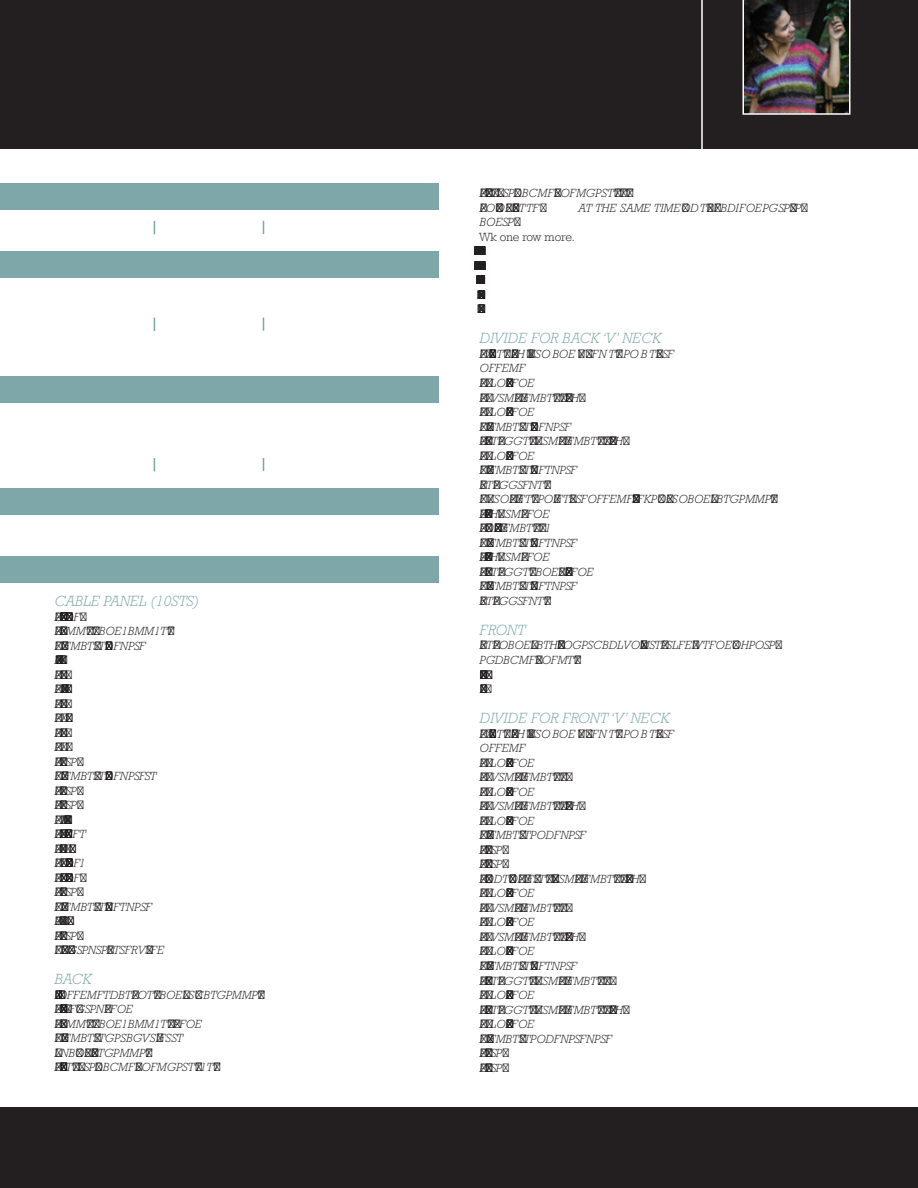
<style>
.page{position:relative;width:918px;height:1188px;background:#fff}
.page>*{position:absolute;margin:0;border:0;box-sizing:border-box;transform-origin:0 0}
.t1{font:italic 300 15px "Rockwell Std";color:#7ea7aa}
.t2{font:italic 300 12px/14.5px "Rockwell Std";color:#231f20}
.t3{font:300 12px/14.5px "Rockwell Std";color:#231f20}
</style>
<div class="page">
<div style="left:0;top:183px;width:438px;height:27px;background:#7ea7aa"></div>
<div style="left:0;top:251px;width:438px;height:27px;background:#7ea7aa"></div>
<div style="left:0;top:376px;width:438px;height:27px;background:#7ea7aa"></div>
<div style="left:0;top:488px;width:438px;height:27px;background:#7ea7aa"></div>
<div style="left:0;top:556px;width:438px;height:27px;background:#7ea7aa"></div>
<div style="left:0;top:1107px;width:918px;height:81px;background:#231f20"></div>
<div style="left:0;top:0;width:918px;height:148px;background:#231f20"></div>
<img style="left:742px;top:0;width:108px;height:115px">
<hr style="left:701px;top:0;width:2px;height:150px;background:#fff">
<svg style="left:154px;top:221px;width:1px;height:13px"></svg>
<svg style="left:154px;top:318px;width:1px;height:13px"></svg>
<svg style="left:154px;top:458px;width:1px;height:13px"></svg>
<svg style="left:263px;top:221px;width:1px;height:13px"></svg>
<svg style="left:263px;top:318px;width:1px;height:13px"></svg>
<svg style="left:263px;top:458px;width:1px;height:13px"></svg>
<p class="t1" style="left:54px;top:593px;width:146px">CABLE PANEL (10STS)</p>
<p class="t2" style="left:54px;top:609px;width:122px">3PX34'&lt;,1&gt;UXJDF ,<br>3PX,BMM,TUTBOE1BMM1TUT<br>3FQUIFMBTUSTUXJDFNPSF<br>3P X5',5#<br>3P X,1 ,<br>3P X1 5',5#1<br>3P X,1 ,<br>3P X1 $#1<br>3P X,1 ,<br>3P X1 ,1<br>3PX"TSPX<br>3FQUIFMBTUSTUXJDFNPSF ST<br>3PX"TSPX<br>3PX"TSPX<br>3P X1 5#,5'1<br>3PX,&lt;1 ,&gt;UJNFT<br>3P X5#1 ,1 5'<br>3PX&lt;1 ,&gt;UXJDF 1<br>3PX&lt;,1&gt;UXJDF ,<br>3PX"TSPX<br>3FQUIFMBTUSTUJNFTNPSF<br>3P X5'1 ,1 5#<br>3PX"TSPX<br>3FQBUGSPNSPXBTSFRVJSFE</p>
<p class="t1" style="left:54px;top:971px;width:39px">BACK</p>
<p class="t2" style="left:54px;top:988px;width:212px">8JUI64OFFEMFTDBTUPO TUTBOEXLSJCBTGPMMPXT<br>3PX34',1 ,SFQGSPNUPFOE<br>3PX,BMM,TUTBOE1BMM1TUTUPFOE<br>3FQUIFMBTUSTGPSBGVSUIFSST<br>8LNBJOQBUBTGPMMPXT<br>3PX34'1 TUT XLSPXDBCMFQBOFMGPSTUT 1 TUT</p>
<p class="t2" style="left:479px;top:186px;width:156px">3PX,TUT XLSPXDBCMFQBOFMGPSTUT ,TUT $POUJOQBUBTTFU</p>
<p class="t2" style="left:578px;top:200px;width:231px">AT THE SAME TIMEJODTUBUFBDIFOEPGSPXSPX</p>
<p class="t2" style="left:479px;top:215px;width:43px">BOESPX</p>
<p class="t3" style="left:475px;top:229px;width:102px;text-indent:5px">Wk one row more.<br>1MBDFBDPMSFENBSLFBUFDIFOEPGUIFMBTUSPXNBSLTBSNIPMF<br>5IFODPOUJOQBUJODTUBFDIFOEPGSX$POUTSBJHIUGPSBGVSUIFS<br>STUIVTFOEJHPOBSPXPGDBCMFQBOFMTU<br>/334'1$#1<br>/3,1,</p>
<p class="t1" style="left:479px;top:330px;width:183px">DIVIDE FOR BACK ‘V’ NECK</p>
<p class="t2" style="left:479px;top:347px;width:300px">3PX34'1 TUT ,UPH ,UVSO BOE QVUSFN TUTPO B TQBSF<br>OFFEMF<br>3PX1 LOJUPFOE<br>3PX1VSMUPUIFMBTUTUT ,UPH ,<br>3PX1 LOJUPFOE<br>3FQUIFMBTUSTUXJDFNPSF<br>3PX$BTUPGGTUT QVSMUPUIFMBTUTUT ,UPH ,<br>3PX1 LOJUPFOE<br>3FQUIFMBTUSTUJNFTNPSF<br>$BTUPGGSFN TUT<br>3FUVSOUPUIFTUTPOUIFTQBSFOFFEMF34'SFKPJOZBSOBOEXLBTGPMMPXT<br>3PX,,UPH QVSMUPFOE<br>3PX,OJUPUIFMBTUTUT 1<br>3FQUIFMBTUSTUJNFTNPSF<br>3PX,,UPH QVSMUPFOE<br>3PX$BTUPGGTUTBOEQBUPFOE<br>3FQUIFMBTUSTUJNFTNPSF<br>$BTUPGGSFN TUT</p>
<p class="t1" style="left:479px;top:621px;width:47px">FRONT</p>
<p class="t2" style="left:478px;top:638px;width:305px">$BTUPOBOEXLBTHJWFOGPSCBDLVOUJMSTXPSLFEUIVTFOEJOHPOSPX<br>PGDBCMFQBOFM TUT<br>/334'1 $#1<br>/3,1 ,</p>
<p class="t1" style="left:479px;top:710px;width:191px">DIVIDE FOR FRONT ‘V’ NECK</p>
<p class="t2" style="left:479px;top:726px;width:196px">3PX34'1 TUT ,UPH ,UVSO BOE QVUSFN TUTPO B TQBSF<br>OFFEMF<br>3PX1 LOJUPFOE<br>3PX1VSMUPUIFMBTUTUT ,<br>3PX1 LOJUPFOE<br>3PX1VSMUPUIFMBTUTUT ,UPH ,<br>3PX1 LOJUPFOE<br>3FQUIFMBTUSTPODFNPSF<br>3PX"TSPX<br>3PX"TSPX<br>3PX*ODTUJOUPUIFÀSTUTUQVSMUPUIFMBTUTUT ,UPH ,<br>3PX1 LOJUPFOE<br>3PX1VSMUPUIFMBTUTUT ,<br>3PX1 LOJUPFOE<br>3PX1VSMUPUIFMBTUTUT ,UPH ,<br>3PX1 LOJUPFOE<br>3FQUIFMBTUSTUJNFTNPSF<br>3PX$BTUPGGTUT QVSMUPUIFMBTUTUT ,<br>3PX1 LOJUPFOE<br>3PX$BTUPGGTUT QVSMUPUIFMBTUTUT ,UPH ,<br>3PX1 LOJUPFOE<br>3FQUIFMBTUSTPODFNPSFNPSF<br>3PX"TSPX<br>3PX"TSPX</p>
</div>
